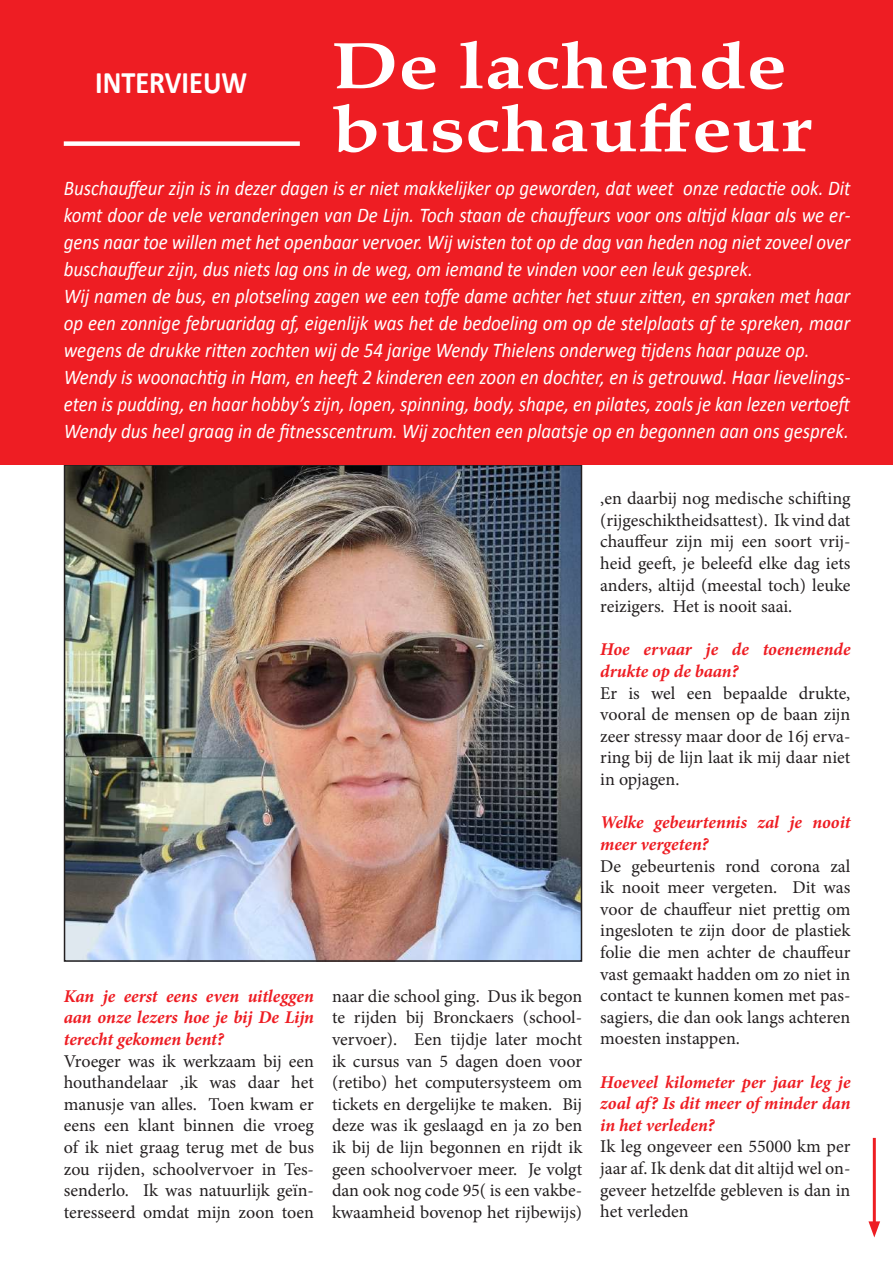
<style>
.page{position:relative;width:893px;height:1263px;background:#fff}
.page>*{position:absolute;margin:0;border:0;box-sizing:border-box;transform-origin:0 0}
.t1{font:700 66px/63px "Palatino";color:#fff;scale:1.21 1}
.t2{font:700 31.5px "Calibri";color:#fff;scale:.9 1}
.t3{font:italic 21px/27px "Calibri";color:#fff;scale:.9 1}
.t4{font:18px/21.6px "Minion Pro";color:#231f20;text-align:justify}
.t5{font:italic 700 18px/21.6px "Minion Pro";color:#ee1d23;text-align:justify}
</style>
<div class="page">
<img style="left:67px;top:467px;width:512px;height:492px">
<div style="left:64px;top:464px;width:518px;height:498px;border:2px solid #231f20"></div>
<div style="left:0;top:0;width:893px;height:464px;background:#ee1d23"></div>
<div style="left:64px;top:141px;width:236px;height:5px;background:#fff"></div>
<hr style="left:873px;top:1138px;width:3px;height:89px;background:#ee1d23">
<svg style="left:868px;top:1221px;width:12px;height:16px"></svg>
<h1 class="t1" style="left:332px;top:33px;width:398px">De lachende buschauffeur</h1>
<p class="t3" style="left:64px;top:174px;width:877px">Buschauffeur zijn is in dezer dagen is er niet makkelijker op geworden, dat weet onze redactie ook. Dit komt door de vele veranderingen van De Lijn. Toch staan de chauffeurs voor ons altijd klaar als we er&shy;gens naar toe willen met het openbaar vervoer. Wij wisten tot op de dag van heden nog niet zoveel over buschauffeur zijn, dus niets lag ons in de weg, om iemand te vinden voor een leuk gesprek.<br>Wij namen de bus, en plotseling zagen we een toffe dame achter het stuur zitten, en spraken met haar op een zonnige februaridag af, eigenlijk was het de bedoeling om op de stelplaats af te spreken, maar wegens de drukke ritten zochten wij de 54 jarige Wendy Thielens onderweg tijdens haar pauze op.<br>Wendy is woonachtig in Ham, en heeft 2 kinderen een zoon en dochter, en is getrouwd. Haar lievelings&shy;eten is pudding, en haar hobby’s zijn, lopen, spinning, body, shape, en pilates, zoals je kan lezen vertoeft Wendy dus heel graag in de fitnesscentrum. Wij zochten een plaatsje op en begonnen aan ons gesprek.</p>
<h2 class="t2" style="left:95px;top:63px;width:170px">INTERVIEUW</h2>
<p class="t5" style="left:64px;top:985px;width:252px">Kan je eerst eens even uitleggen aan onze lezers hoe je bij De Lijn terecht gekomen bent?</p>
<p class="t4" style="left:64px;top:1050px;width:252px">Vroeger was ik werkzaam bij een houthandelaar ,ik was daar het manusje van alles. Toen kwam er eens een klant binnen die vroeg of ik niet graag terug met de bus zou rijden, schoolvervoer in Tes&shy;senderlo. Ik was natuurlijk geïn&shy;teresseerd omdat mijn zoon toen</p>
<p class="t4" style="left:332px;top:985px;width:252px">naar die school ging. Dus ik begon te rijden bij Bronckaers (school&shy;vervoer). Een tijdje later mocht ik cursus van 5 dagen doen voor (retibo) het computersysteem om tickets en dergelijke te maken. Bij deze was ik geslaagd en ja zo ben ik bij de lijn begonnen en rijdt ik geen schoolvervoer meer. Je volgt dan ook nog code 95( is een vakbe&shy;kwaamheid bovenop het rijbewijs)</p>
<p class="t4" style="left:600px;top:488px;width:252px">,en daarbij nog medische schifting (rijgeschiktheidsattest). Ik vind dat chauffeur zijn mij een soort vrij&shy;heid geeft, je beleefd elke dag iets anders, altijd (meestal toch) leuke reizigers. Het is nooit saai.</p>
<p class="t5" style="left:600px;top:639px;width:252px">Hoe ervaar je de toenemende drukte op de baan?</p>
<p class="t4" style="left:600px;top:682px;width:252px">Er is wel een bepaalde drukte, vooral de mensen op de baan zijn zeer stressy maar door de 16j erva&shy;ring bij de lijn laat ik mij daar niet in opjagen.</p>
<p class="t5" style="left:600px;top:811px;width:252px">Welke gebeurtennis zal je nooit meer vergeten?</p>
<p class="t4" style="left:600px;top:855px;width:252px">De gebeurtenis rond corona zal ik nooit meer vergeten. Dit was voor de chauffeur niet prettig om ingesloten te zijn door de plastiek folie die men achter de chauffeur vast gemaakt hadden om zo niet in contact te kunnen komen met pas&shy;sagiers, die dan ook langs achteren moesten instappen.</p>
<p class="t5" style="left:600px;top:1071px;width:252px">Hoeveel kilometer per jaar leg je zoal af? Is dit meer of minder dan in het verleden?</p>
<p class="t4" style="left:600px;top:1136px;width:252px">Ik leg ongeveer een 55000 km per jaar af. Ik denk dat dit altijd wel on&shy;geveer hetzelfde gebleven is dan in het verleden</p>
</div>
